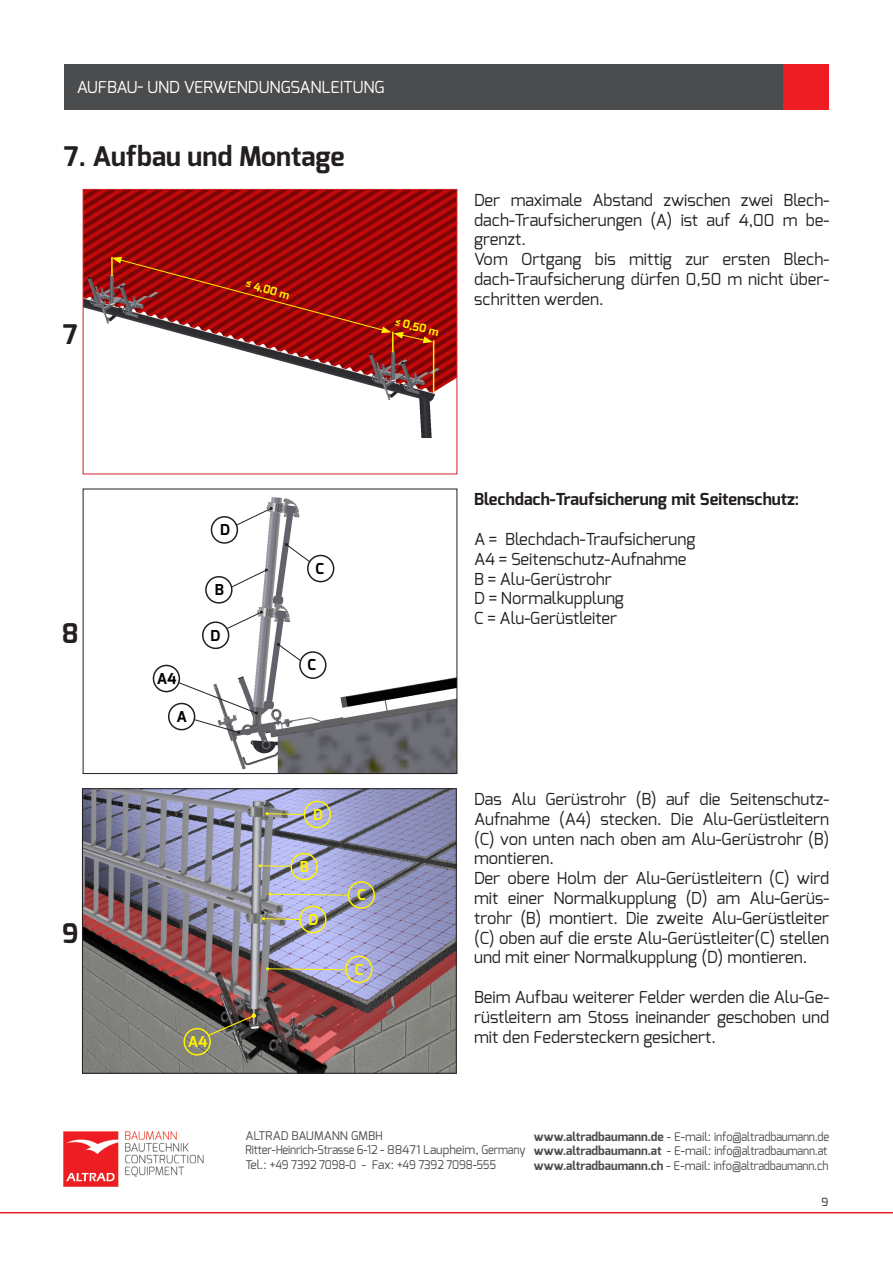
<style>
.page{position:relative;width:893px;height:1263px;background:#fff}
.page>*{position:absolute;margin:0;border:0;box-sizing:border-box;transform-origin:0 0}
.t1{font:700 27px "Exo";color:#231f20}
.t2{font:16.5px/19.8px "Exo";color:#231f20}
.t3{font:700 16.5px "Exo";color:#231f20}
.t4{font:16.5px "Exo";letter-spacing:-.01em;color:#fff}
.t5{font:700 15px "Exo";color:#000}
.t6{font:700 15px "Exo";color:#fff101}
.t7{font:12px/14.4px "Exo";letter-spacing:-.015em;color:#4b4c4d}
.t8{font:700 11.25px "Exo";color:#fff101}
.t9{font:11.25px "Exo";color:#231f20}
.s1{font-weight:700}
</style>
<div class="page">
<hr style="left:0;top:1212px;width:893px;height:1px;background:#ee1d23">
<img style="left:63px;top:1131px;width:140px;height:56px">
<div style="left:64px;top:64px;width:718px;height:45px;background:#4b4c4d"></div>
<div style="left:784px;top:64px;width:45px;height:45px;background:#ee1d23"></div>
<img style="left:85px;top:191px;width:370px;height:246px">
<div style="left:83px;top:189px;width:374px;height:285px;border:1px solid #d1232a"></div>
<img style="left:84px;top:790px;width:370px;height:281px">
<div style="left:82px;top:788px;width:374px;height:285px;border:1px solid #231f20"></div>
<img style="left:152px;top:497px;width:303px;height:275px">
<div style="left:83px;top:489px;width:374px;height:285px;border:1px solid #231f20"></div>
<hr style="left:392px;top:332px;width:2px;height:20px;background:#fff101">
<svg style="left:226px;top:611px;width:37px;height:18px"></svg>
<svg style="left:236px;top:507px;width:37px;height:19px"></svg>
<svg style="left:285px;top:543px;width:26px;height:20px"></svg>
<svg style="left:277px;top:643px;width:24px;height:18px"></svg>
<svg style="left:230px;top:568px;width:38px;height:20px"></svg>
<svg style="left:207px;top:1013px;width:49px;height:24px"></svg>
<svg style="left:265px;top:812px;width:39px;height:3px"></svg>
<svg style="left:262px;top:917px;width:37px;height:3px"></svg>
<svg style="left:258px;top:864px;width:32px;height:3px"></svg>
<svg style="left:268px;top:892px;width:80px;height:4px"></svg>
<svg style="left:266px;top:967px;width:79px;height:3px"></svg>
<svg style="left:178px;top:682px;width:80px;height:52px"></svg>
<hr style="left:433px;top:340px;width:1px;height:52px;background:#fff101">
<svg style="left:111px;top:257px;width:322px;height:86px;background:#9f1d1a"></svg>
<div style="left:211px;top:516px;width:27px;height:28px;border:2px solid #231f20;border-radius:50%"></div>
<div style="left:205px;top:576px;width:28px;height:28px;border:2px solid #231f20;border-radius:50%"></div>
<div style="left:307px;top:555px;width:27px;height:27px;border:2px solid #231f20;border-radius:50%"></div>
<div style="left:202px;top:621px;width:27px;height:28px;border:2px solid #231f20;border-radius:50%"></div>
<div style="left:299px;top:651px;width:28px;height:28px;border:2px solid #231f20;border-radius:50%"></div>
<div style="left:153px;top:665px;width:27px;height:27px;border:2px solid #231f20;border-radius:50%"></div>
<div style="left:168px;top:703px;width:27px;height:27px;border:2px solid #231f20;border-radius:50%"></div>
<div style="left:304px;top:801px;width:27px;height:27px;border:2px solid #fff101;border-radius:50%"></div>
<div style="left:290px;top:853px;width:28px;height:27px;border:2px solid #fff101;border-radius:50%"></div>
<div style="left:348px;top:881px;width:27px;height:28px;border:2px solid #fff101;border-radius:50%"></div>
<div style="left:299px;top:906px;width:28px;height:27px;border:2px solid #fff101;border-radius:50%"></div>
<div style="left:345px;top:955px;width:28px;height:28px;border:2px solid #fff101;border-radius:50%"></div>
<div style="left:183px;top:1028px;width:28px;height:27px;border:2px solid #fff101;border-radius:50%"></div>
<p class="t4" style="left:77px;top:76px;width:309px">AUFBAU- UND VERWENDUNGSANLEITUNG</p>
<h1 class="t1" style="left:64px;top:139px;width:282px">7. Aufbau und Montage</h1>
<h1 class="t1" style="left:63px;top:316px;width:16px">7</h1>
<p class="t8" style="left:248px;top:276px;width:46px;rotate:16deg">≤ 4,00 m</p>
<p class="t8" style="left:397px;top:315px;width:46px;rotate:13deg">≤ 0,50 m</p>
<p class="t2" style="left:474px;top:190px;width:357px">Der maximale Abstand zwischen zwei Blech&shy;dach-Traufsicherungen (A) ist auf 4,00 m be&shy;grenzt.<br>Vom Ortgang bis mittig zur ersten Blech&shy;dach-Traufsicherung dürfen 0,50 m nicht über&shy;schritten werden.</p>
<h1 class="t1" style="left:62px;top:616px;width:18px">8</h1>
<h1 class="t1" style="left:62px;top:916px;width:18px">9</h1>
<p class="t5" style="left:220px;top:520px;width:11px">D</p>
<p class="t5" style="left:215px;top:580px;width:11px">B</p>
<p class="t5" style="left:157px;top:669px;width:21px">A4</p>
<p class="t5" style="left:176px;top:707px;width:12px">A</p>
<p class="t5" style="left:210px;top:626px;width:11px">D</p>
<p class="t6" style="left:188px;top:1032px;width:21px">A4</p>
<p class="t5" style="left:315px;top:559px;width:10px">C</p>
<p class="t5" style="left:308px;top:655px;width:10px">C</p>
<p class="t6" style="left:313px;top:805px;width:11px">D</p>
<p class="t6" style="left:300px;top:857px;width:11px">B</p>
<p class="t6" style="left:309px;top:910px;width:11px">D</p>
<p class="t6" style="left:357px;top:885px;width:10px">C</p>
<p class="t6" style="left:355px;top:960px;width:10px">C</p>
<p class="t3" style="left:474px;top:489px;width:327px">Blechdach-Traufsicherung mit Seitenschutz:</p>
<p class="t2" style="left:474px;top:529px;width:223px">A = Blechdach-Traufsicherung<br>A4 = Seitenschutz-Aufnahme<br>B = Alu-Gerüstrohr<br>D = Normalkupplung<br>C = Alu-Gerüstleiter</p>
<p class="t2" style="left:474px;top:789px;width:357px">Das Alu Gerüstrohr (B) auf die Seitenschutz-Aufnahme (A4) stecken. Die Alu-Gerüstleitern (C) von unten nach oben am Alu-Gerüstrohr (B) montieren.<br>Der obere Holm der Alu-Gerüstleitern (C) wird mit einer Normalkupplung (D) am Alu-Gerüs&shy;trohr (B) montiert. Die zweite Alu-Gerüstleiter (C) oben auf die erste Alu-Gerüstleiter(C) stellen und mit einer Normalkupplung (D) montieren.</p>
<p class="t2" style="left:474px;top:987px;width:357px;text-align:justify">Beim Aufbau weiterer Felder werden die Alu-Ge&shy;rüstleitern am Stoss ineinander geschoben und mit den Federsteckern gesichert.</p>
<p class="t7" style="left:245px;top:1128px;width:282px">ALTRAD BAUMANN GMBH<br>Ritter-Heinrich-Strasse 6-12 - 88471 Laupheim, Germany<br>Tel.: +49 7392 7098-0 - Fax: +49 7392 7098-555</p>
<p class="t7" style="left:534px;top:1129px;width:297px"><span class="s1">www.altradbaumann.de</span> - E-mail: info@altradbaumann.de <span class="s1">www.altradbaumann.at</span> - E-mail: info@altradbaumann.at <span class="s1">www.altradbaumann.ch</span> - E-mail: info@altradbaumann.ch</p>
<p class="t9" style="left:821px;top:1195px;width:9px">9</p>
</div>
